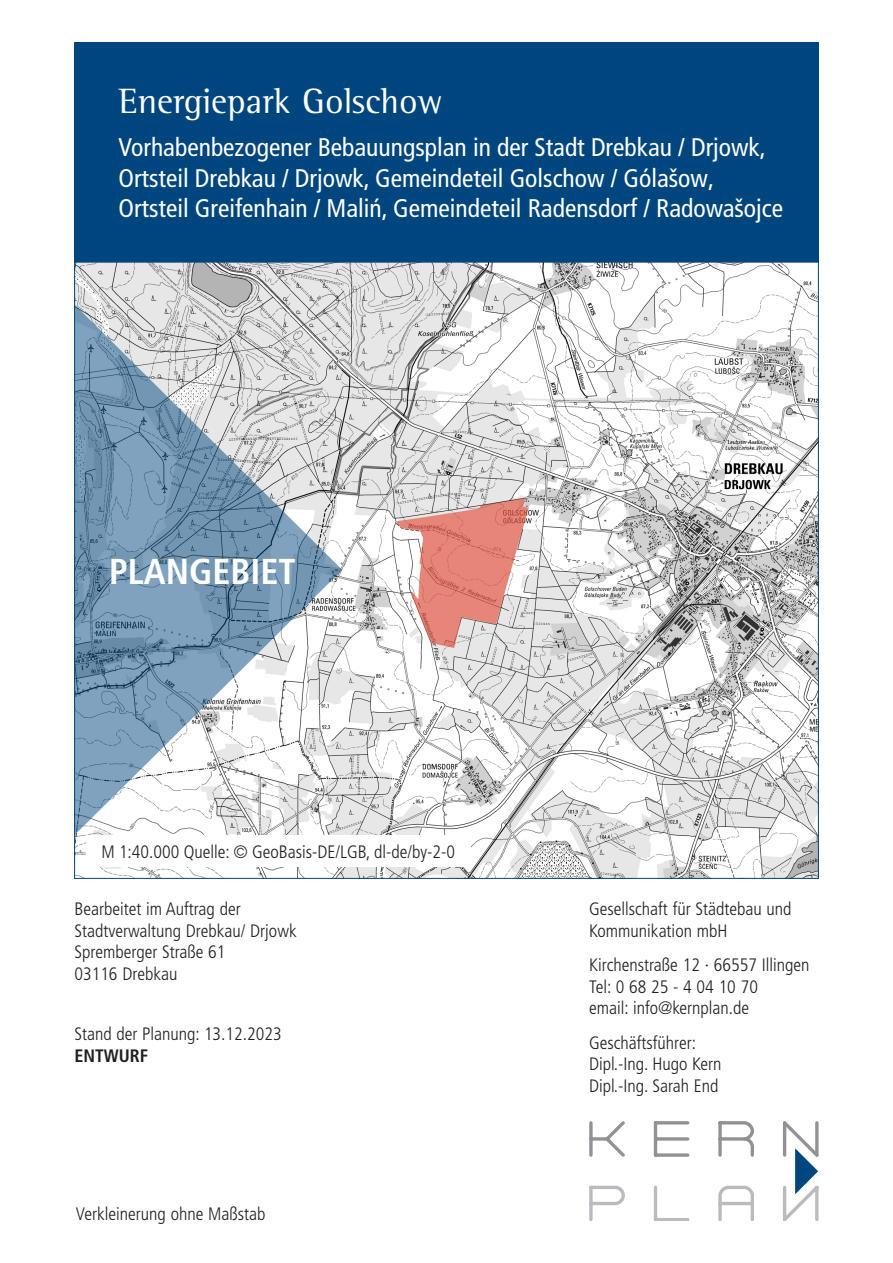
<style>
.page{position:relative;width:893px;height:1263px;background:#fff}
.page>*{position:absolute;margin:0;border:0;box-sizing:border-box;transform-origin:0 0}
.Headline{font:36px "Rotis Semi Serif Std";color:#fff}
.Headline_Dreieck{font:700 condensed 36px "Frutiger LT Pro";color:#fff}
.t1{font:condensed 25.5px/30.6px "Frutiger LT Pro";color:#fff}
.Bildunterschrift_NEU{font:300 condensed 18px/21.6px "Frutiger LT Pro";color:#231f20}
.t2{font:700 condensed 18px "Frutiger LT Pro";color:#231f20}
</style>
<div class="page">
<img style="left:76px;top:264px;width:741px;height:612px">
<div style="left:74px;top:43px;width:745px;height:219px;background:#00467e"></div>
<div style="left:86px;top:835px;width:385px;height:32px;background:#fff"></div>
<svg style="left:589px;top:1121px;width:101px;height:36px"></svg>
<hr style="left:654px;top:1187px;width:3px;height:33px;background:#babbbe">
<hr style="left:655px;top:1218px;width:33px;height:2px;background:#babbbe">
<svg style="left:589px;top:1185px;width:36px;height:35px"></svg>
<svg style="left:718px;top:1121px;width:36px;height:36px"></svg>
<svg style="left:718px;top:1185px;width:36px;height:35px"></svg>
<svg style="left:783px;top:1121px;width:36px;height:99px"></svg>
<svg style="left:74px;top:304px;width:268px;height:531px"></svg>
<p class="Headline" style="left:118px;top:79px;width:325px">Energiepark Golschow</p>
<p class="t1" style="left:118px;top:132px;width:666px">Vorhabenbezogener Bebauungsplan in der Stadt Drebkau / Drjowk,<br>Ortsteil Drebkau / Drjowk, Gemeindeteil Golschow / Gólašow,<br>Ortsteil Greifenhain / Maliń, Gemeindeteil Radensdorf / Radowašojce</p>
<p class="Headline_Dreieck" style="left:109px;top:550px;width:188px">PLANGEBIET</p>
<p class="Bildunterschrift_NEU" style="left:101px;top:841px;width:355px">M 1:40.000 Quelle: © GeoBasis-DE/LGB, dl-de/by-2-0</p>
<p class="Bildunterschrift_NEU" style="left:74px;top:898px;width:224px">Bearbeitet im Auftrag der<br>Stadtverwaltung Drebkau/ Drjowk<br>Spremberger Straße 61<br>03116 Drebkau</p>
<p class="Bildunterschrift_NEU" style="left:74px;top:1023px;width:209px">Stand der Planung: 13.12.2023</p>
<p class="t2" style="left:74px;top:1045px;width:75px">ENTWURF</p>
<p class="Bildunterschrift_NEU" style="left:76px;top:1203px;width:191px">Verkleinerung ohne Maßstab</p>
<p class="Bildunterschrift_NEU" style="left:589px;top:898px;width:204px">Gesellschaft für Städtebau und<br>Kommunikation mbH</p>
<p class="Bildunterschrift_NEU" style="left:589px;top:954px;width:222px">Kirchenstraße 12 · 66557 Illingen</p>
<p class="Bildunterschrift_NEU" style="left:589px;top:976px;width:170px">Tel: 0 68 25 - 4 04 10 70 email: info@kernplan.de</p>
<p class="Bildunterschrift_NEU" style="left:589px;top:1032px;width:134px">Geschäftsführer:<br>Dipl.-Ing. Hugo Kern<br>Dipl.-Ing. Sarah End</p>
</div>
